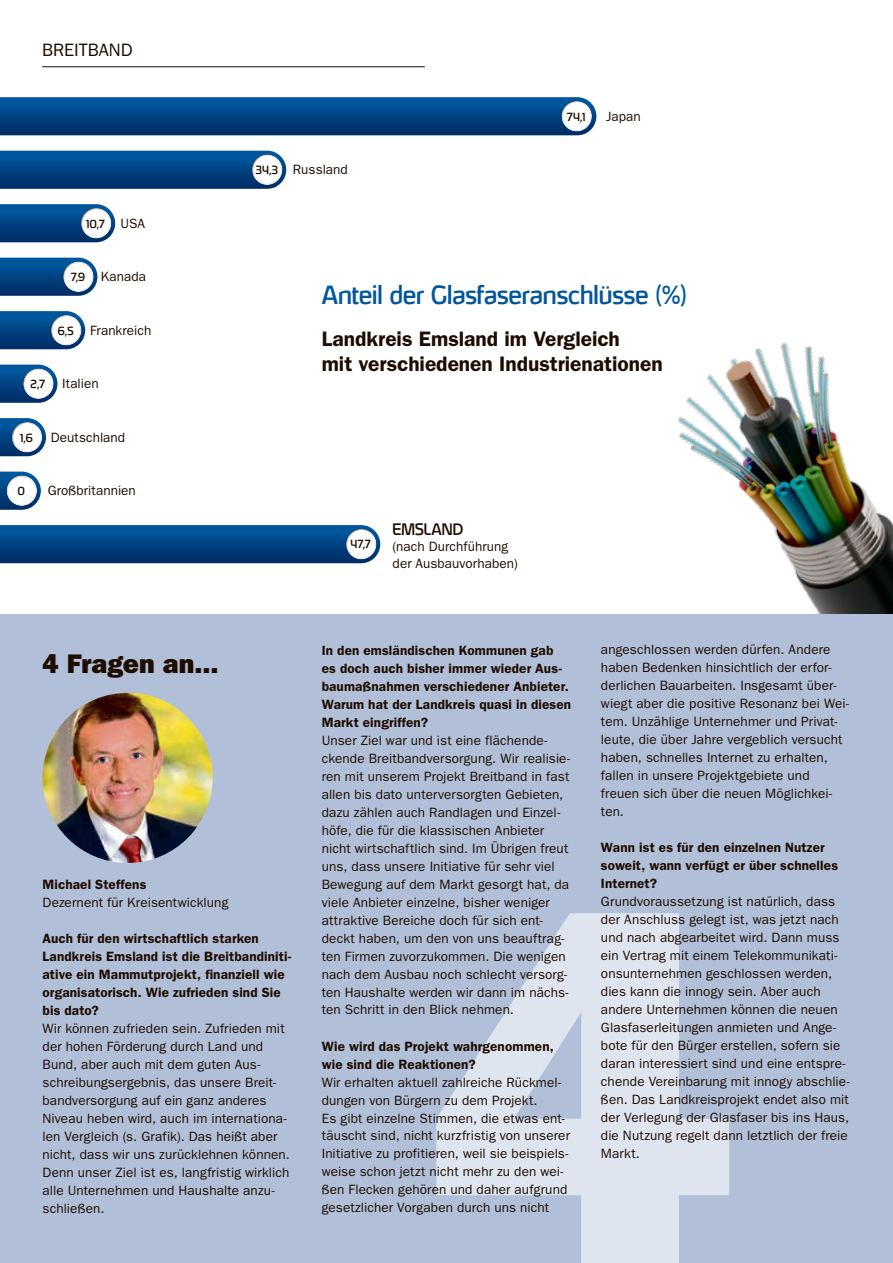
<style>
.page{position:relative;width:893px;height:1263px;background:#fff}
.page>*{position:absolute;margin:0;border:0;box-sizing:border-box;transform-origin:0 0}
.t1{font:800 27px "Franklin Gothic LT";letter-spacing:.005em;color:#1f0c00}
.t2{font:24px "Hybrea";color:#00569d}
.t3{font:600 21px/25.2px "Franklin Gothic LT";color:#1f0c00}
.t4{font:18px "Franklin Gothic LT";color:#1f0c00}
.t5{font:15.15px "Hybrea";color:#1f0c00}
.t6{font:13.5px/18px "Franklin Gothic LT";letter-spacing:.01em;color:#1f0c00}
.t7{font:600 13.5px/18px "Franklin Gothic LT";letter-spacing:.01em;color:#1f0c00}
.t8{font:10.8px "Hybrea";letter-spacing:.015em;color:#1f0c00}
</style>
<div class="page">
<img style="left:677px;top:342px;width:216px;height:272px">
<div style="left:0;top:614px;width:893px;height:649px;background:#b1bfd8"></div>
<hr style="left:42px;top:66px;width:383px;height:1px;background:#1f0c00">
<img style="left:43px;top:693px;width:170px;height:170px;border-radius:85px">
<svg style="left:0;top:365px;width:48px;height:38px"></svg>
<svg style="left:0;top:472px;width:41px;height:38px"></svg>
<svg style="left:0;top:525px;width:372px;height:38px;background:#004483"></svg>
<div style="left:21px;top:366px;width:37px;height:34px;background:#1f0c00;opacity:.5"></div>
<div style="left:4px;top:472px;width:34px;height:35px;background:#1f0c00;opacity:.5"></div>
<div style="left:343px;top:526px;width:41px;height:34px;background:#1f0c00;opacity:.5"></div>
<svg style="left:0;top:311px;width:75px;height:38px;background:#024484"></svg>
<svg style="left:0;top:418px;width:46px;height:38px"></svg>
<div style="left:48px;top:312px;width:38px;height:35px;background:#1f0c00;opacity:.5"></div>
<div style="left:9px;top:419px;width:36px;height:35px;background:#1f0c00;opacity:.5"></div>
<svg style="left:0;top:258px;width:88px;height:38px;background:#034483"></svg>
<div style="left:61px;top:259px;width:37px;height:34px;background:#1f0c00;opacity:.5"></div>
<svg style="left:0;top:204px;width:105px;height:38px;background:#024484"></svg>
<div style="left:78px;top:205px;width:39px;height:35px;background:#1f0c00;opacity:.5"></div>
<svg style="left:0;top:151px;width:277px;height:38px;background:#014483"></svg>
<div style="left:249px;top:152px;width:42px;height:34px;background:#1f0c00;opacity:.5"></div>
<svg style="left:0;top:97px;width:587px;height:38px;background:#014483"></svg>
<div style="left:559px;top:98px;width:39px;height:35px;background:#1f0c00;opacity:.5"></div>
<svg style="left:436px;top:913px;width:293px;height:350px;fill:#dfe5ef"></svg>
<h3 class="t4" style="left:42px;top:40px;width:90px">Breitband</h3>
<p class="t8" style="left:86px;top:217px;width:20px">10,7</p>
<p class="t6" style="left:121px;top:214px;width:26px">USA</p>
<p class="t8" style="left:71px;top:270px;width:16px">7,9</p>
<p class="t6" style="left:101px;top:268px;width:47px">Kanada</p>
<p class="t8" style="left:58px;top:324px;width:17px">6,5</p>
<p class="t6" style="left:90px;top:321px;width:63px">Frankreich</p>
<p class="t8" style="left:31px;top:377px;width:16px">2,7</p>
<p class="t6" style="left:62px;top:375px;width:38px">Italien</p>
<p class="t8" style="left:20px;top:431px;width:14px">1,6</p>
<p class="t6" style="left:51px;top:428px;width:76px">Deutschland</p>
<p class="t8" style="left:18px;top:484px;width:9px">0</p>
<p class="t6" style="left:48px;top:482px;width:90px">Großbritannien</p>
<p class="t8" style="left:256px;top:163px;width:24px">34,3</p>
<p class="t6" style="left:293px;top:161px;width:56px">Russland</p>
<p class="t8" style="left:567px;top:110px;width:20px">74,1</p>
<p class="t6" style="left:606px;top:107px;width:36px">Japan</p>
<h2 class="t2" style="left:322px;top:281px;width:366px">Anteil der Glasfaseranschlüsse (%)</h2>
<h3 class="t3" style="left:322px;top:326px;width:342px">Landkreis Emsland im Vergleich<br>mit verschiedenen Industrienationen</h3>
<p class="t8" style="left:351px;top:538px;width:22px">47,7</p>
<p class="t5" style="left:393px;top:520px;width:11px">EMSLAND</p>
<p class="t6" style="left:393px;top:539px;width:127px;line-height:16.2px">(nach Durchführung der Ausbauvorhaben)</p>
<h1 class="t1" style="left:43px;top:647px;width:178px">4 Fragen an...</h1>
<p class="t7" style="left:43px;top:875px;width:105px">Michael Steffens</p>
<p class="t6" style="left:43px;top:893px;width:187px">Dezernent für Kreisentwicklung</p>
<p class="t7" style="left:43px;top:929px;width:250px">Auch für den wirtschaftlich starken Landkreis Emsland ist die Breitbandiniti&shy;ative ein Mammutprojekt, finanziell wie organisatorisch. Wie zufrieden sind Sie bis dato?</p>
<p class="t6" style="left:43px;top:1019px;width:249px">Wir können zufrieden sein. Zufrieden mit der hohen Förderung durch Land und Bund, aber auch mit dem guten Aus&shy;schreibungsergebnis, das unsere Breit&shy;bandversorgung auf ein ganz anderes Niveau heben wird, auch im internationa&shy;len Vergleich (s. Grafik). Das heißt aber nicht, dass wir uns zurücklehnen können.<br>Denn unser Ziel ist es, langfristig wirklich alle Unternehmen und Haushalte anzu&shy;schließen.</p>
<p class="t7" style="left:322px;top:641px;width:251px">In den emsländischen Kommunen gab<br>es doch auch bisher immer wieder Aus&shy;baumaßnahmen verschiedener Anbieter.<br>Warum hat der Landkreis quasi in diesen Markt eingriffen?</p>
<p class="t6" style="left:322px;top:731px;width:250px">Unser Ziel war und ist eine flächende&shy;ckende Breitbandversorgung. Wir realisie&shy;ren mit unserem Projekt Breitband in fast allen bis dato unterversorgten Gebieten, dazu zählen auch Randlagen und Einzel&shy;höfe, die für die klassischen Anbieter nicht wirtschaftlich sind. Im Übrigen freut uns, dass unsere Initiative für sehr viel Bewegung auf dem Markt gesorgt hat, da viele Anbieter einzelne, bisher weniger attraktive Bereiche doch für sich ent&shy;deckt haben, um den von uns beauftrag&shy;ten Firmen zuvorzukommen. Die wenigen nach dem Ausbau noch schlecht versorg&shy;ten Haushalte werden wir dann im nächs&shy;ten Schritt in den Blick nehmen.</p>
<p class="t7" style="left:322px;top:1037px;width:234px">Wie wird das Projekt wahrgenommen, wie sind die Reaktionen?</p>
<p class="t6" style="left:322px;top:1073px;width:250px">Wir erhalten aktuell zahlreiche Rückmel&shy;dungen von Bürgern zu dem Projekt.<br>Es gibt einzelne Stimmen, die etwas ent&shy;täuscht sind, nicht kurzfristig von unserer Initiative zu profitieren, weil sie beispiels&shy;weise schon jetzt nicht mehr zu den wei&shy;ßen Flecken gehören und daher aufgrund gesetzlicher Vorgaben durch uns nicht</p>
<p class="t6" style="left:601px;top:641px;width:250px">angeschlossen werden dürfen. Andere haben Bedenken hinsichtlich der erfor&shy;derlichen Bauarbeiten. Insgesamt über&shy;wiegt aber die positive Resonanz bei Wei&shy;tem. Unzählige Unternehmer und Privat&shy;leute, die über Jahre vergeblich versucht haben, schnelles Internet zu erhalten, fallen in unsere Projektgebiete und freuen sich über die neuen Möglichkei&shy;ten.</p>
<p class="t7" style="left:601px;top:839px;width:239px">Wann ist es für den einzelnen Nutzer soweit, wann verfügt er über schnelles<br>Internet?</p>
<p class="t6" style="left:601px;top:893px;width:250px">Grundvoraussetzung ist natürlich, dass der Anschluss gelegt ist, was jetzt nach und nach abgearbeitet wird. Dann muss ein Vertrag mit einem Telekommunikati&shy;onsunternehmen geschlossen werden, dies kann die innogy sein. Aber auch andere Unternehmen können die neuen Glasfaserleitungen anmieten und Ange&shy;bote für den Bürger erstellen, sofern sie daran interessiert sind und eine entspre&shy;chende Vereinbarung mit innogy abschlie&shy;ßen. Das Landkreisprojekt endet also mit der Verlegung der Glasfaser bis ins Haus, die N utzung regelt dann letztlich der freie Markt.</p>
</div>
